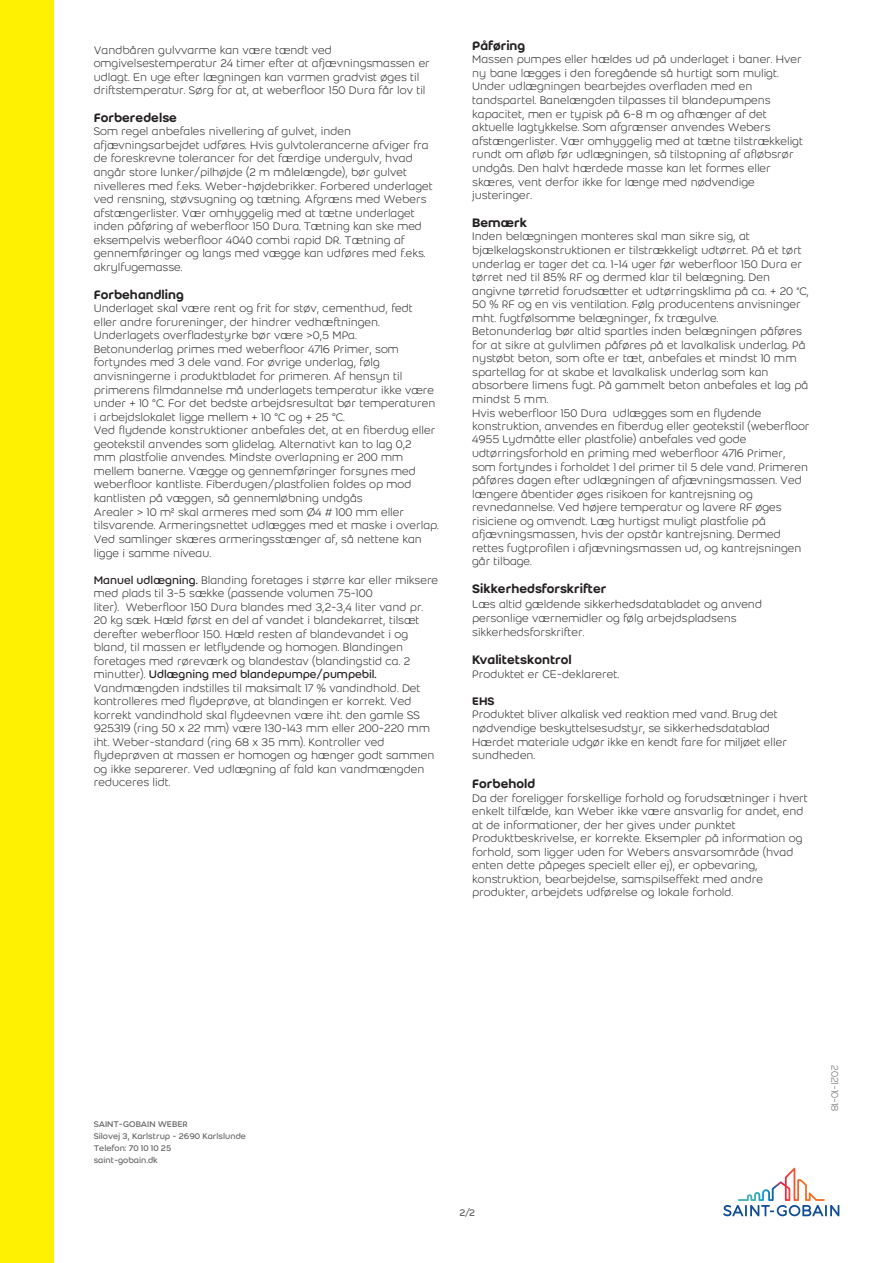
<style>
.page{position:relative;width:893px;height:1263px;background:#fff}
.page>*{position:absolute;margin:0;border:0;box-sizing:border-box;transform-origin:0 0}
.Body_text{font:500 13.5px "Weber";color:#231f20}
.Body_text-2{font:300 12px/13.5px "Weber";color:#231f20}
.Last_modification_da{font:300 10.5px "Weber";color:#636366}
.t1{font:10.5px "Weber";color:#636366}
.Body_text-3{font:9px/12px "Weber";color:#636366}
.s1{font-weight:400}
.s2{font-weight:500}
</style>
<div class="page">
<div style="left:0;top:0;width:54px;height:1263px;background:#fff101"></div>
<svg style="left:723px;top:1168px;width:116px;height:48px"></svg>
<p class="Body_text-2" style="left:94px;top:43px;width:338px">Vandbåren gulvvarme kan være tændt ved omgivelsestemperatur 24 timer efter at afjævningsmassen er udlagt. En uge efter lægningen kan varmen gradvist øges til driftstemperatur. Sørg for at, at weberfloor 150 Dura får lov til</p>
<p class="Body_text" style="left:94px;top:108px;width:85px">Forberedelse</p>
<p class="Body_text-2" style="left:94px;top:125px;width:340px">Som regel anbefales nivellering af gulvet, inden afjævningsarbejdet udføres. Hvis gulvtolerancerne afviger fra de foreskrevne tolerancer for det færdige undergulv, hvad angår store lunker/pilhøjde (2 m målelængde), bør gulvet nivelleres med f.eks. Weber-højdebrikker. Forbered underlaget ved rensning, støvsugning og tætning. Afgræns med Webers afstængerlister. Vær omhyggelig med at tætne underlaget inden påføring af weberfloor 150 Dura. Tætning kan ske med eksempelvis weberfloor 4040 combi rapid DR. Tætning af gennemføringer og langs med vægge kan udføres med f.eks. akrylfugemasse.</p>
<p class="Body_text" style="left:94px;top:285px;width:92px">Forbehandling</p>
<p class="Body_text-2" style="left:94px;top:302px;width:347px">Underlaget skal være rent og frit for støv, cementhud, fedt eller andre forureninger, der hindrer vedhæftningen.<br>Underlagets overfladestyrke bør være &gt;0,5 MPa.<br>Betonunderlag primes med weberfloor 4716 Primer, som fortyndes med 3 dele vand. For øvrige underlag, følg anvisningerne i produktbladet for primeren. Af hensyn til primerens filmdannelse må underlagets temperatur ikke være under + 10 °C. For det bedste arbejdsresultat bør temperaturen i arbejdslokalet ligge mellem + 10 °C og + 25 °C.<br>Ved flydende konstruktioner anbefales det, at en fiberdug eller geotekstil anvendes som glidelag. Alternativt kan to lag 0,2<br>mm plastfolie anvendes. Mindste overlapning er 200 mm mellem banerne. Vægge og gennemføringer forsynes med weberfloor kantliste. Fiberdugen/plastfolien foldes op mod kantlisten på væggen, så gennemløbning undgås<br>Arealer &gt; 10 m² skal armeres med som Ø4 # 100 mm eller tilsvarende. Armeringsnettet udlægges med et maske i overlap.<br>Ved samlinger skæres armeringsstænger af, så nettene kan ligge i samme niveau.</p>
<p class="Body_text-2" style="left:94px;top:573px;width:346px"><span class="s1">Manuel udlægning.</span> Blanding foretages i større kar eller miksere med plads til 3-5 sække (passende volumen 75-100<br>liter). Weberfloor 150 Dura blandes med 3,2-3,4 liter vand pr.<br>20 kg sæk. Hæld først en del af vandet i blandekarret, tilsæt derefter weberfloor 150. Hæld resten af blandevandet i og bland, til massen er letflydende og homogen. Blandingen foretages med røreværk og blandestav (blandingstid ca. 2 minutter). <span class="s1">Udlægning med blandepumpe/pumpebil.<br></span>Vandmængden indstilles til maksimalt 17 % vandindhold. Det kontrolleres med flydeprøve, at blandingen er korrekt. Ved korrekt vandindhold skal flydeevnen være iht. den gamle SS 925319 (ring 50 x 22 mm) være 130-143 mm eller 200-220 mm iht. Weber-standard (ring 68 x 35 mm). Kontroller ved flydeprøven at massen er homogen og hænger godt sammen og ikke separerer. Ved udlægning af fald kan vandmængden reduceres lidt.</p>
<p class="Body_text" style="left:472px;top:38px;width:55px">Påføring</p>
<p class="Body_text-2" style="left:472px;top:53px;width:332px">Massen pumpes eller hældes ud på underlaget i baner. Hver ny bane lægges i den foregående så hurtigt som muligt.<br>Under udlægningen bearbejdes overfladen med en tandspartel. Banelængden tilpasses til blandepumpens kapacitet, men er typisk på 6-8 m og afhænger af det aktuelle lagtykkelse. Som afgrænser anvendes Webers afstængerlister. Vær omhyggelig med at tætne tilstrækkeligt rundt om afløb før udlægningen, så tilstopning af afløbsrør undgås. Den halvt hærdede masse kan let formes eller skæres, vent derfor ikke for længe med nødvendige justeringer.</p>
<p class="Body_text" style="left:472px;top:215px;width:56px">Bemærk</p>
<p class="Body_text-2" style="left:472px;top:230px;width:339px">Inden belægningen monteres skal man sikre sig, at bjælkelagskonstruktionen er tilstrækkeligt udtørret. På et tørt underlag er tager det ca. 1-14 uger før weberfloor 150 Dura er tørret ned til 85% RF og dermed klar til belægning. Den angivne tørretid forudsætter et udtørringsklima på ca. + 20 ”C, 50 % RF og en vis ventilation. Følg producentens anvisninger mht. fugtfølsomme belægninger, fx trægulve.<br>Betonunderlag bør altid spartles inden belægningen påføres for at sikre at gulvlimen påføres på et lavalkalisk underlag. På nystøbt beton, som ofte er tæt, anbefales et mindst 10 mm spartellag for at skabe et lavalkalisk underlag som kan absorbere limens fugt. På gammelt beton anbefales et lag på mindst 5 mm.<br>Hvis weberfloor 150 Dura udlægges som en flydende konstruktion, anvendes en fiberdug eller geotekstil (weberfloor 4955 Lydmåtte eller plastfolie) anbefales ved gode udtørringsforhold en priming med weberfloor 4716 Primer, som fortyndes i forholdet 1 del primer til 5 dele vand. Primeren påføres dagen efter udlægningen af afjævningsmassen. Ved længere åbentider øges risikoen for kantrejsning og revnedannelse. Ved højere temperatur og lavere RF øges risiciene og omvendt. Læg hurtigst muligt plastfolie på afjævningsmassen, hvis der opstår kantrejsning. Dermed rettes fugtprofilen i afjævningsmassen ud, og kantrejsningen går tilbage.</p>
<p class="Body_text" style="left:472px;top:581px;width:136px">Sikkerhedsforskrifter</p>
<p class="Body_text-2" style="left:472px;top:597px;width:291px;line-height:14.1px">Læs altid gældende sikkerhedsdatabladet og anvend personlige værnemidler og følg arbejdspladsens sikkerhedsforskrifter.</p>
<p class="Body_text" style="left:472px;top:650px;width:101px">Kvalitetskontrol</p>
<p class="Body_text-2" style="left:472px;top:667px;width:148px">Produktet er CE-deklareret.</p>
<p class="Body_text-2" style="left:472px;top:694px;width:316px"><span class="s2">EHS<br></span>Produktet bliver alkalisk ved reaktion med vand. Brug det nødvendige beskyttelsesudstyr, se sikkerhedsdatablad Hærdet materiale udgør ikke en kendt fare for miljøet eller sundheden.</p>
<p class="Body_text" style="left:472px;top:775px;width:65px">Forbehold</p>
<p class="Body_text-2" style="left:472px;top:791px;width:337px">Da der foreligger forskellige forhold og forudsætninger i hvert enkelt tilfælde, kan Weber ikke være ansvarlig for andet, end at de informationer, der her gives under punktet Produktbeskrivelse, er korrekte. Eksempler på information og forhold, som ligger uden for Webers ansvarsområde (hvad enten dette påpeges specielt eller ej), er opbevaring, konstruktion, bearbejdelse, samspilseffekt med andre produkter, arbejdets udførelse og lokale forhold.</p>
<p class="Body_text-3" style="left:94px;top:1118px;width:154px">SAINT-GOBAIN WEBER<br>Silovej 3, Karlstrup - 2690 Karlslunde<br>Telefon: 70 10 10 25<br>saint-gobain.dk</p>
<p class="t1" style="left:459px;top:1205px;width:17px">2/2</p>
<p class="Last_modification_da" style="left:842px;top:1065px;width:48px;rotate:90deg">2021-10-18</p>
</div>
